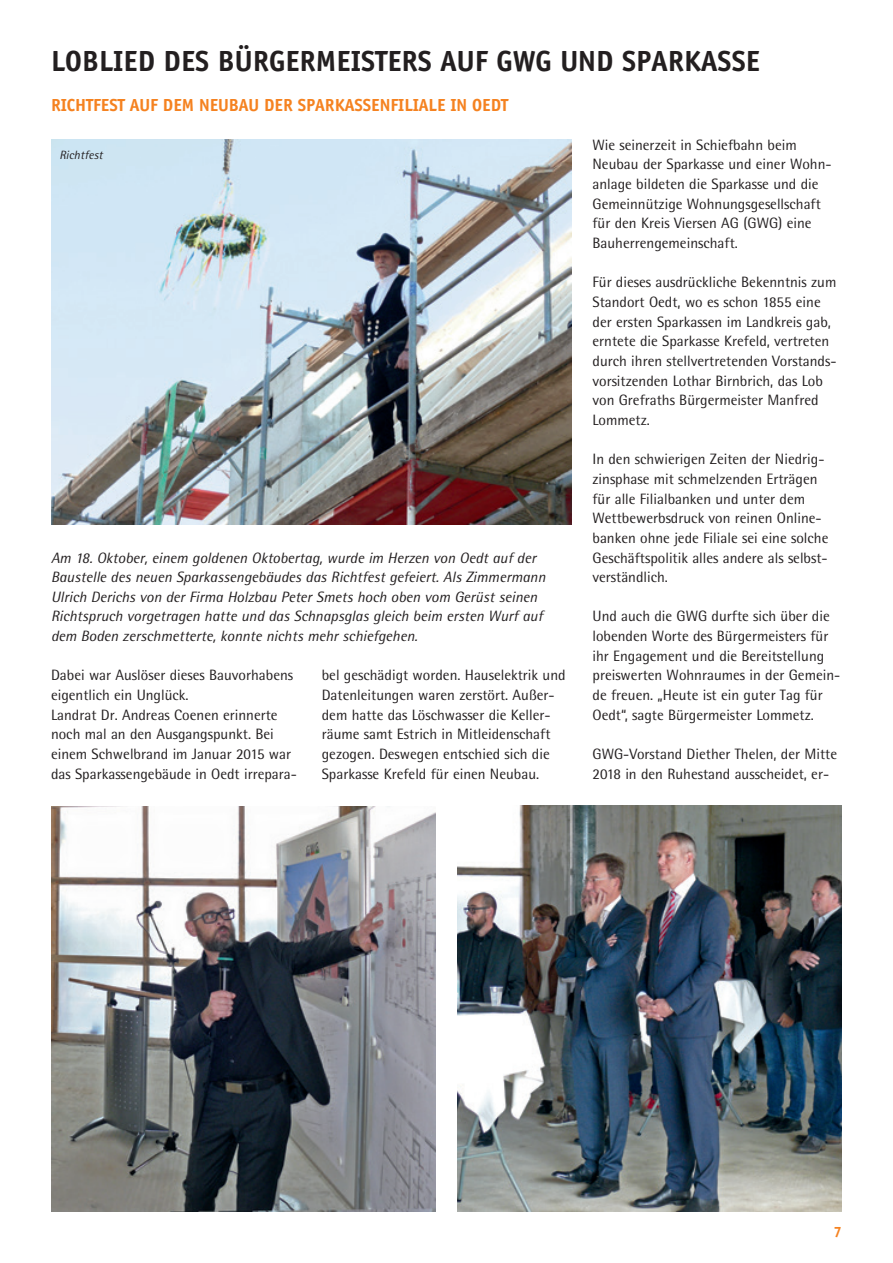
<style>
.page{position:relative;width:893px;height:1263px;background:#fff}
.page>*{position:absolute;margin:0;border:0;box-sizing:border-box;transform-origin:0 0}
.t1{font:700 30px "Officina Sans";letter-spacing:.005em;color:#231f20}
.t2{font:700 18px "Officina Sans";color:#f58220}
.t3{font:15px/19.6px "Rotis Semi Sans";color:#231f20}
.t4{font:italic 15px/19.6px "Rotis Semi Sans";color:#231f20}
.t5{font:700 15px "Officina San ITC";color:#f58220}
.t6{font:italic 12px "Rotis Semi Sans";color:#231f20}
</style>
<div class="page">
<img style="left:51px;top:140px;width:520px;height:384px">
<img style="left:51px;top:807px;width:384px;height:405px">
<img style="left:457px;top:806px;width:385px;height:405px">
<h1 class="t1" style="left:51px;top:43px;width:710px">LOBLIED DES BÜRGERMEISTERS AUF GWG UND SPARKASSE</h1>
<p class="t2" style="left:51px;top:94px;width:458px">RICHTFEST AUF DEM NEUBAU DER SPARKASSENFILIALE IN OEDT</p>
<p class="t6" style="left:60px;top:148px;width:45px">Richtfest</p>
<p class="t4" style="left:51px;top:547px;width:496px">Am 18. Oktober, einem goldenen Oktobertag, wurde im Herzen von Oedt auf der Baustelle des neuen Sparkassengebäudes das Richtfest gefeiert. Als Zimmermann Ulrich Derichs von der Firma Holzbau Peter Smets hoch oben vom Gerüst seinen Richtspruch vorgetragen hatte und das Schnapsglas gleich beim ersten Wurf auf dem Boden zerschmetterte, konnte nichts mehr schiefgehen.</p>
<p class="t3" style="left:51px;top:665px;width:247px">Dabei war Auslöser dieses Bauvorhabens eigentlich ein Unglück.<br>Landrat Dr. Andreas Coenen erinnerte noch mal an den Ausgangspunkt. Bei einem Schwelbrand im Januar 2015 war das Sparkassengebäude in Oedt irrepara-</p>
<p class="t3" style="left:322px;top:665px;width:245px">bel geschädigt worden. Hauselektrik und Datenleitungen waren zerstört. Außer&shy;dem hatte das Löschwasser die Keller&shy;räume samt Estrich in Mitleidenschaft gezogen. Deswegen entschied sich die Sparkasse Krefeld für einen Neubau.</p>
<p class="t3" style="left:592px;top:135px;width:241px">Wie seinerzeit in Schiefbahn beim Neubau der Sparkasse und einer Wohn&shy;anlage bildeten die Sparkasse und die Gemeinnützige Wohnungsgesellschaft für den Kreis Viersen AG (GWG) eine Bauherrengemeinschaft.</p>
<p class="t3" style="left:592px;top:272px;width:246px">Für dieses ausdrückliche Bekenntnis zum Standort Oedt, wo es schon 1855 eine der ersten Sparkassen im Landkreis gab, erntete die Sparkasse Krefeld, vertreten durch ihren stellvertretenden Vorstands&shy;vorsitzenden Lothar Birnbrich, das Lob von Grefraths Bürgermeister Manfred Lommetz.</p>
<p class="t3" style="left:592px;top:449px;width:237px">In den schwierigen Zeiten der Niedrig&shy;zinsphase mit schmelzenden Erträgen für alle Filialbanken und unter dem Wettbewerbsdruck von reinen Online&shy;banken ohne jede Filiale sei eine solche Geschäftspolitik alles andere als selbst&shy;verständlich.</p>
<p class="t3" style="left:592px;top:606px;width:249px">Und auch die GWG durfte sich über die lobenden Worte des Bürgermeisters für ihr Engagement und die Bereitstellung preiswerten Wohnraumes in der Gemein&shy;de freuen. „Heute ist ein guter Tag für Oedt“, sagte Bürgermeister Lommetz.</p>
<p class="t3" style="left:592px;top:744px;width:246px">GWG-Vorstand Diether Thelen, der Mitte<br>2018 in den Ruhestand ausscheidet, er-</p>
<p class="t5" style="left:834px;top:1222px;width:10px">7</p>
</div>
